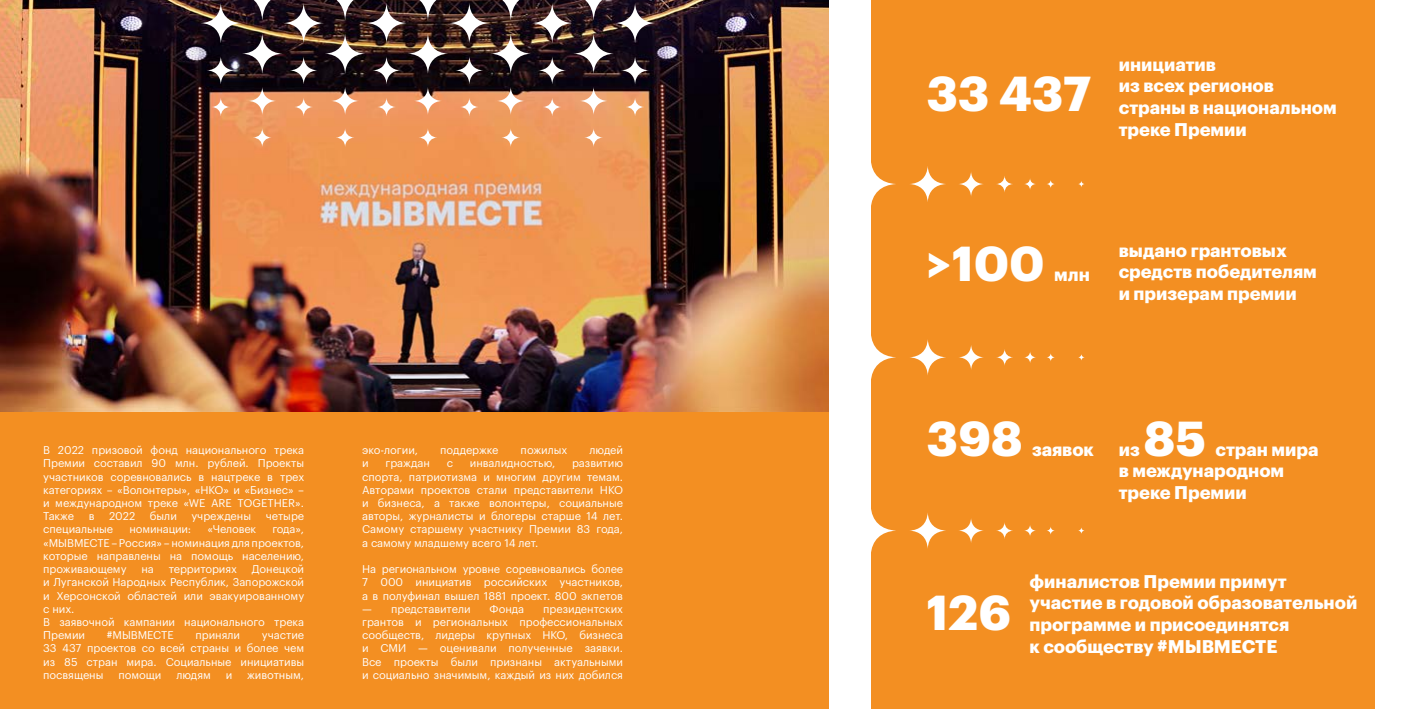
<style>
.page{position:relative;width:1418px;height:709px;background:#fff}
.page>*{position:absolute;margin:0;border:0;box-sizing:border-box;transform-origin:0 0}
.t1{font:700 48px "Graphik LCG";color:#fff}
.t2{font:700 18px/21.6px "Graphik LCG";color:#fff}
.t3{font:11px/13.2px "Graphik LCG";color:#fff;text-align:justify}
</style>
<div class="page">
<div style="left:0;top:0;width:1417px;height:709px;background:#f38f22"></div>
<img style="left:0;top:0;width:829px;height:411px">
<svg style="left:870px;top:505px;width:25px;height:51px"></svg>
<svg style="left:910px;top:513px;width:35px;height:36px"></svg>
<svg style="left:959px;top:518px;width:24px;height:25px"></svg>
<svg style="left:996px;top:522px;width:17px;height:17px"></svg>
<svg style="left:1024px;top:525px;width:11px;height:11px"></svg>
<svg style="left:1047px;top:527px;width:7px;height:8px"></svg>
<svg style="left:1078px;top:527px;width:6px;height:7px"></svg>
<svg style="left:870px;top:332px;width:25px;height:50px"></svg>
<svg style="left:910px;top:339px;width:35px;height:36px"></svg>
<svg style="left:959px;top:345px;width:24px;height:25px"></svg>
<svg style="left:996px;top:349px;width:17px;height:17px"></svg>
<svg style="left:1024px;top:352px;width:12px;height:11px"></svg>
<svg style="left:1047px;top:353px;width:7px;height:8px"></svg>
<svg style="left:1078px;top:354px;width:6px;height:7px"></svg>
<svg style="left:870px;top:159px;width:25px;height:50px"></svg>
<svg style="left:910px;top:166px;width:35px;height:36px"></svg>
<svg style="left:959px;top:172px;width:24px;height:24px"></svg>
<svg style="left:996px;top:176px;width:17px;height:16px"></svg>
<svg style="left:1024px;top:178px;width:11px;height:12px"></svg>
<svg style="left:1047px;top:180px;width:7px;height:8px"></svg>
<svg style="left:1078px;top:181px;width:6px;height:6px"></svg>
<div style="left:829px;top:0;width:41px;height:709px;background:#fff"></div>
<div style="left:1375px;top:0;width:42px;height:709px;background:#fff"></div>
<svg style="left:253px;top:128px;width:18px;height:19px"></svg>
<svg style="left:336px;top:128px;width:18px;height:19px"></svg>
<svg style="left:418px;top:128px;width:19px;height:19px"></svg>
<svg style="left:501px;top:128px;width:19px;height:19px"></svg>
<img style="left:201px;top:0;width:454px;height:116px">
<svg style="left:584px;top:128px;width:19px;height:19px"></svg>
<p class="t3" style="left:43px;top:443px;width:262px">В 2022 призовой фонд национального трека Премии составил 90 млн. рублей. Проекты участников соревновались в нацтреке в трех категориях – «Волонтеры», «НКО» и «Бизнес» – и международном треке «WE ARE TOGETHER».<br>Также</p>
<p class="t3" style="left:89px;top:509px;width:7px">в</p>
<p class="t3" style="left:109px;top:509px;width:28px">2022</p>
<p class="t3" style="left:150px;top:509px;width:29px">были</p>
<p class="t3" style="left:191px;top:509px;width:61px">учреждены</p>
<p class="t3" style="left:266px;top:509px;width:40px">четыре</p>
<p class="t3" style="left:43px;top:522px;width:71px">специальные</p>
<p class="t3" style="left:129px;top:522px;width:63px">номинации:</p>
<p class="t3" style="left:207px;top:522px;width:50px">«Человек</p>
<p class="t3" style="left:43px;top:522px;width:262px;text-indent:229px">года», «МЫВМЕСТЕ – Россия» – номинация для проектов, которые направлены на помощь населению, проживающему</p>
<p class="t3" style="left:43px;top:561px;width:262px;text-align:left;text-indent:209px">Донецкой и Луганской Народных Республик, Запорожской и Херсонской областей или эвакуированному с них.<br>В заявочной кампании национального трека<br>Премии</p>
<p class="t3" style="left:141px;top:561px;width:14px">на</p>
<p class="t3" style="left:169px;top:561px;width:70px">территориях</p>
<p class="t3" style="left:107px;top:627px;width:68px">#МЫВМЕСТЕ</p>
<p class="t3" style="left:195px;top:627px;width:46px">приняли</p>
<p class="t3" style="left:43px;top:627px;width:262px;text-indent:219px">участие 33 437 проектов со всей страны и более чем из 85 стран мира. Социальные инициативы посвящены</p>
<p class="t3" style="left:118px;top:667px;width:45px">помощи</p>
<p class="t3" style="left:176px;top:667px;width:36px">людям</p>
<p class="t3" style="left:226px;top:667px;width:8px">и</p>
<p class="t3" style="left:247px;top:667px;width:58px">животным,</p>
<p class="t3" style="left:362px;top:443px;width:57px">эко-логии,</p>
<p class="t3" style="left:440px;top:443px;width:60px">поддержке</p>
<p class="t3" style="left:520px;top:443px;width:48px">пожилых</p>
<p class="t3" style="left:589px;top:443px;width:35px">людей</p>
<p class="t3" style="left:362px;top:456px;width:262px;text-indent:210px">развитию спорта, патриотизма и многим другим темам.<br>Авторами проектов стали представители НКО и бизнеса, а также волонтеры, социальные авторы, журналисты и блогеры старше 14 лет.<br>Самому старшему участнику Премии 83 года, а самому младшему всего 14 лет.</p>
<p class="t3" style="left:362px;top:561px;width:262px">На региональном уровне соревновались более 7 000 инициатив российских участников, а в полуфинал вышел 1881 проект. 800 экпетов</p>
<p class="t3" style="left:362px;top:601px;width:110px">— представители</p>
<p class="t3" style="left:489px;top:601px;width:36px">Фонда</p>
<p class="t3" style="left:362px;top:456px;width:8px">и</p>
<p class="t3" style="left:385px;top:456px;width:46px">граждан</p>
<p class="t3" style="left:447px;top:456px;width:8px">с</p>
<p class="t3" style="left:470px;top:456px;width:87px">инвалидностью,</p>
<p class="t3" style="left:362px;top:601px;width:262px;text-indent:181px">президентских грантов и региональных профессиональных сообществ, лидеры крупных НКО, бизнеса и СМИ — оценивали полученные заявки.<br>Все проекты были признаны актуальными и социально значимым, каждый из них добился</p>
<h1 class="t1" style="left:926px;top:56px;width:166px">33 437</h1>
<h2 class="t2" style="left:1118px;top:52px;width:219px">инициатив<br>из всех регионов страны в национальном треке Премии</h2>
<h1 class="t1" style="left:926px;top:226px;width:120px">&gt;100</h1>
<h2 class="t2" style="left:1054px;top:262px;width:37px">млн</h2>
<h2 class="t2" style="left:1118px;top:238px;width:199px">выдано грантовых средств победителям и призерам премии</h2>
<h1 class="t1" style="left:926px;top:401px;width:97px">398</h1>
<h2 class="t2" style="left:1032px;top:437px;width:63px">заявок</h2>
<h1 class="t1" style="left:1143px;top:401px;width:64px">85</h1>
<h2 class="t2" style="left:1118px;top:437px;width:201px;text-indent:97px">стран мира в международном треке Премии</h2>
<h2 class="t2" style="left:1118px;top:437px;width:23px">из</h2>
<h1 class="t1" style="left:926px;top:575px;width:86px">126</h1>
<h2 class="t2" style="left:1029px;top:569px;width:329px">финалистов Премии примут участие в годовой образовательной программе и присоединятся<br>к сообществу #МЫВМЕСТЕ</h2>
</div>
